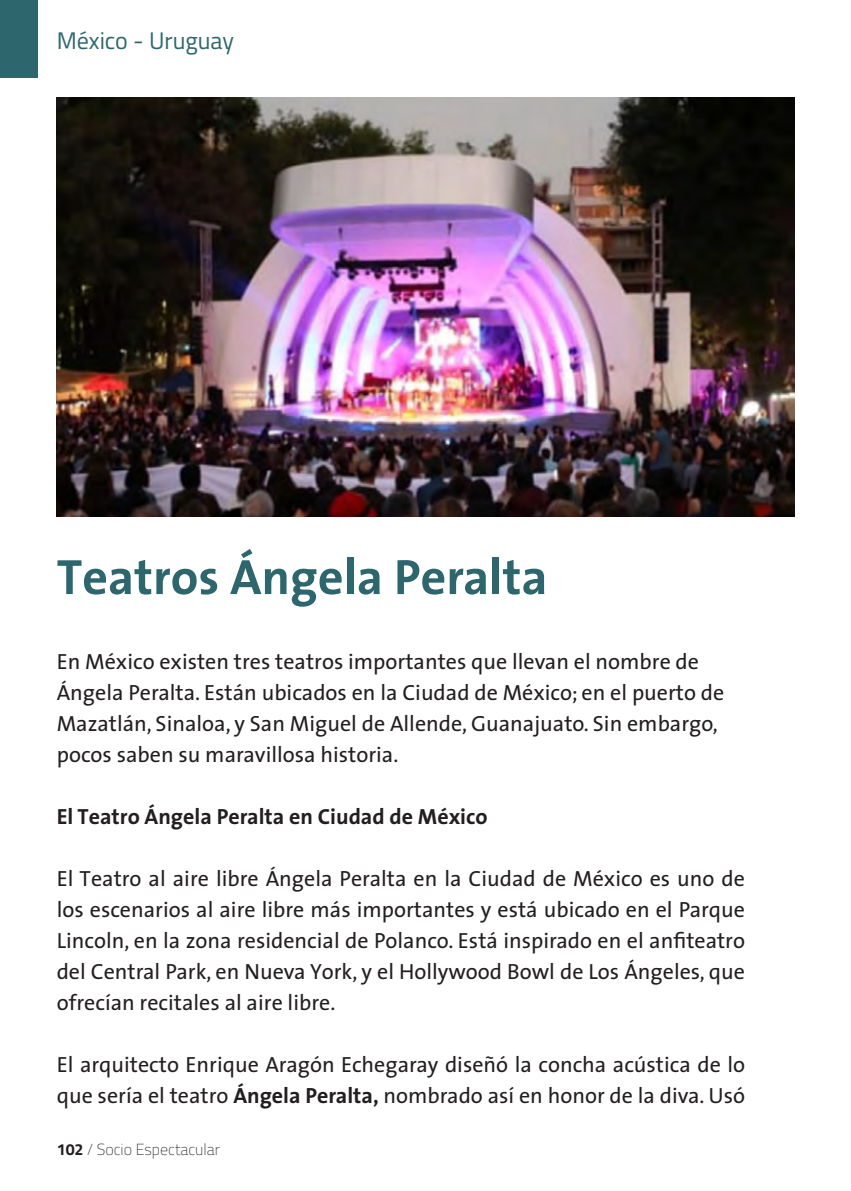
<style>
.page{position:relative;width:851px;height:1191px;background:#fff}
.page>*{position:absolute;margin:0;border:0;box-sizing:border-box;transform-origin:0 0}
.t1{font:700 50px "The Sans";color:#2d676d}
.t2{font:24px "Titillium Web";color:#2d676d}
.t3{font:22px/31px "The Sans";color:#231f20}
.t4{font:700 22px "The Sans";color:#231f20}
.t5{font:200 16px "Titillium Web";color:#231f20}
.s1{font-weight:700}
</style>
<div class="page">
<div style="left:0;top:0;width:38px;height:77px;background:#2d676d"></div>
<img style="left:57px;top:97px;width:737px;height:419px">
<p class="t2" style="left:57px;top:23px;width:179px">México - Uruguay</p>
<p class="t1" style="left:57px;top:535px;width:492px">Teatros Ángela Peralta</p>
<p class="t3" style="left:57px;top:645px;width:669px">En México existen tres teatros importantes que llevan el nombre de Ángela Peralta. Están ubicados en la Ciudad de México; en el puerto de Mazatlán, Sinaloa, y San Miguel de Allende, Guanajuato. Sin embargo, pocos saben su maravillosa historia.</p>
<p class="t4" style="left:57px;top:798px;width:432px">El Teatro Ángela Peralta en Ciudad de México</p>
<p class="t3" style="left:57px;top:862px;width:689px;text-align:justify">El Teatro al aire libre Ángela Peralta en la Ciudad de México es uno de los escenarios al aire libre más importantes y está ubicado en el Parque Lincoln, en la zona residencial de Polanco. Está inspirado en el anfiteatro del Central Park, en Nueva York, y el Hollywood Bowl de Los Ángeles, que ofrecían recitales al aire libre.</p>
<p class="t3" style="left:57px;top:1048px;width:689px">El arquitecto Enrique Aragón Echegaray diseñó la concha acústica de lo que sería el teatro <span class="s1">Ángela Peralta,</span> nombrado así en honor de la diva. Usó</p>
<p class="t5" style="left:57px;top:1138px;width:165px"><span class="s1">102</span> / Socio Espectacular</p>
</div>
